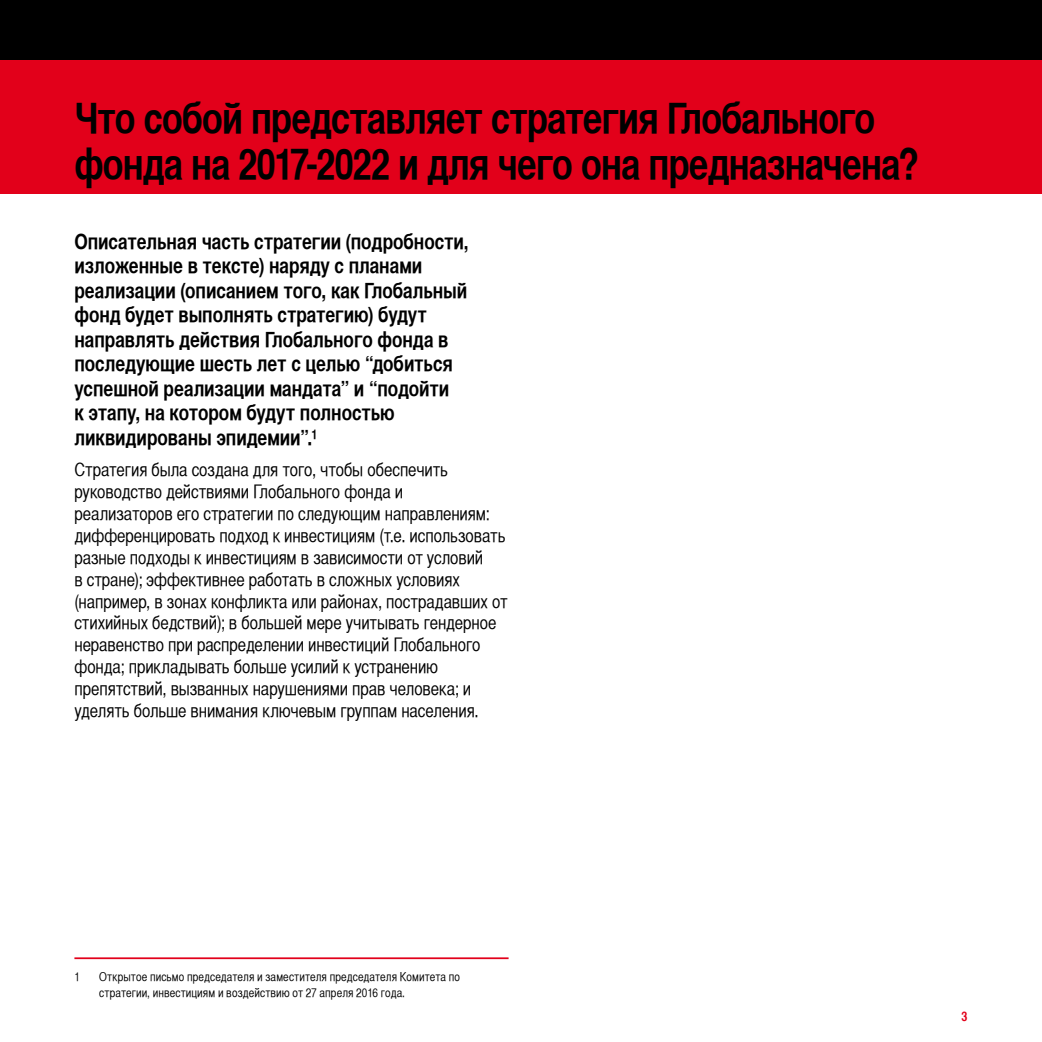
<style>
.page{position:relative;width:1042px;height:1042px;background:#fff}
.page>*{position:absolute;margin:0;border:0;box-sizing:border-box;transform-origin:0 0}
.t1{font:700 42px/45.5px "Helvetica CY";letter-spacing:-.025em;color:#000}
.t2{font:700 21px/24.5px "Helvetica CY";letter-spacing:-.005em;color:#000}
.t3{font:18.38px/21.9px "Helvetica CY";letter-spacing:-.005em;color:#000}
.t4{font:700 13.12px "Helvetica CY";color:#e2001a}
.t5{font:12.25px/15.8px "Helvetica CY";letter-spacing:.01em;color:#000}
</style>
<div class="page">
<div style="left:0;top:0;width:1042px;height:121px;background:#000"></div>
<div style="left:0;top:60px;width:1042px;height:133px;background:#e2001a"></div>
<hr style="left:74px;top:957px;width:434px;height:2px;background:#e2001a">
<h1 class="t1" style="left:74px;top:95px;width:846px">Что собой представляет стратегия Глобального фонда на 2017-2022 и для чего она предназначена?</h1>
<p class="t2" style="left:74px;top:228px;width:396px">Описательная часть стратегии (подробности, изложенные в тексте) наряду с планами реализации (описанием того, как Глобальный фонд будет выполнять стратегию) будут направлять действия Глобального фонда в последующие шесть лет с целью “добиться успешной реализации мандата” и “подойти<br>к этапу, на котором будут полностью ликвидированы эпидемии”.<sup>1</sup></p>
<p class="t3" style="left:74px;top:459px;width:435px">Стратегия была создана для того, чтобы обеспечить руководство действиями Глобального фонда и<br>реализаторов его стратегии по следующим направлениям: дифференцировать подход к инвестициям (т.е. использовать разные подходы к инвестициям в зависимости от условий<br>в стране); эффективнее работать в сложных условиях (например, в зонах конфликта или районах, пострадавших от стихийных бедствий); в большей мере учитывать гендерное неравенство при распределении инвестиций Глобального фонда; прикладывать больше усилий к устранению препятствий, вызванных нарушениями прав человека; и уделять больше внимания ключевым группам населения.</p>
<p class="t5" style="left:74px;top:969px;width:7px">1</p>
<p class="t5" style="left:99px;top:969px;width:362px">Открытое письмо председателя и заместителя председателя Комитета по стратегии, инвестициям и воздействию от 27 апреля 2016 года.</p>
<p class="t4" style="left:961px;top:1008px;width:7px">3</p>
</div>
